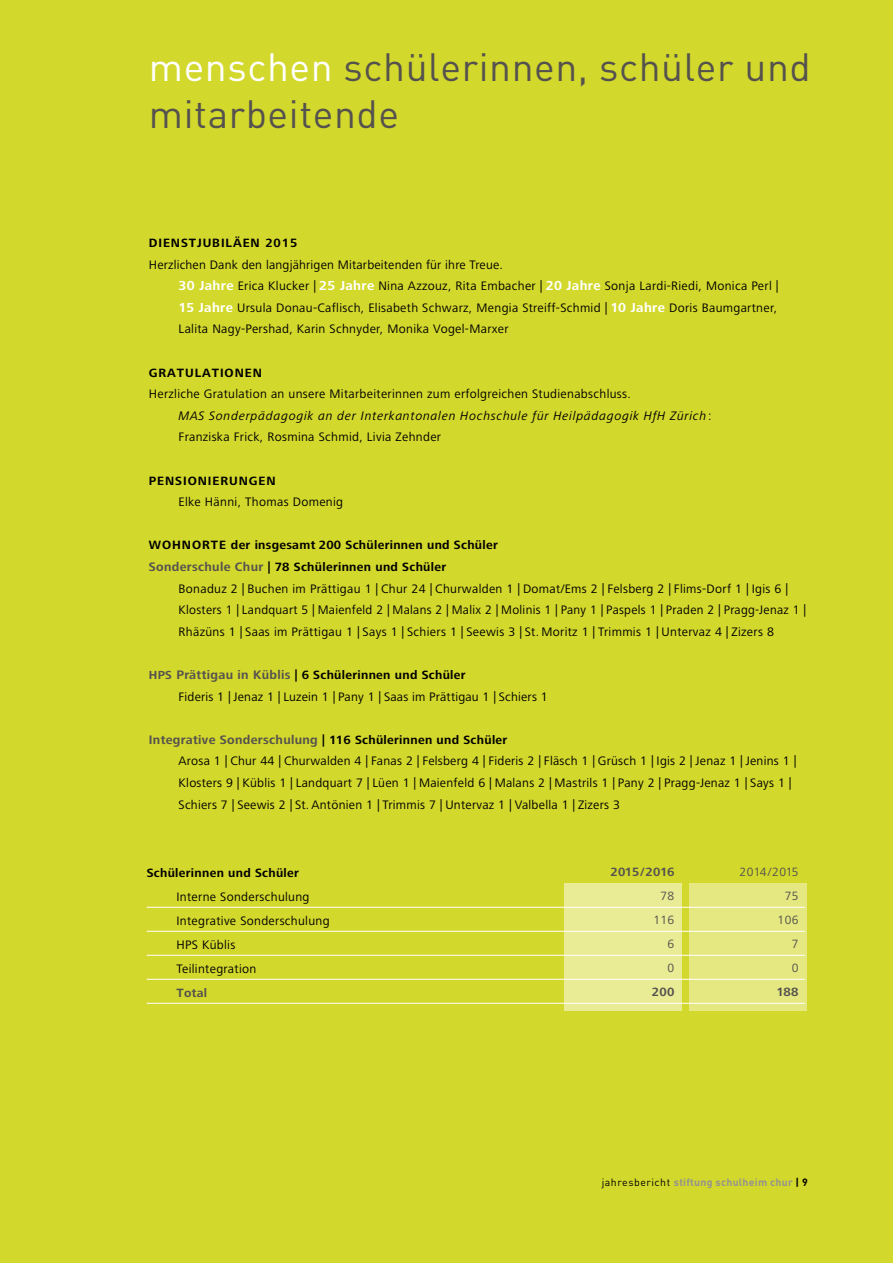
<style>
.page{position:relative;width:893px;height:1263px;background:#d3d82c}
.page>*{position:absolute;margin:0;border:0;box-sizing:border-box;transform-origin:0 0}
.t1{font:39px/46.8px "DINOT";letter-spacing:.015em;color:#55524e}
.t2{font:12.75px/21.6px "Frutiger Next LT";letter-spacing:.025em;color:#000}
.t3{font:700 12.45px/21.6px "Frutiger Next LT";letter-spacing:.025em;color:#000}
.t4{font:700 12.45px "Frutiger Next LT";letter-spacing:.075em;color:#000}
.t5{font:12.45px/24px "Frutiger Next LT";letter-spacing:.025em;color:#55524e;text-align:right}
.t6{font:700 12.45px "Frutiger Next LT";letter-spacing:.025em;color:#55524e}
.t7{font:700 12.45px "Frutiger Next LT";letter-spacing:-.025em;color:#55524e}
.t8{font:700 10.5px "DINOT";letter-spacing:.025em;color:#949290}
.s1{color:#fff}
.s2{font-weight:700;font-size:13.5px;color:#fff}
.s3{font-style:italic}
.s4{font-size:12.75px;color:#55524e}
.s5{font-size:12.15px;color:#55524e}
.s6{font-weight:400;color:#000}
.s7{color:#000}
</style>
<div class="page">
<div style="left:564px;top:883px;width:118px;height:128px;background:#e9eb95"></div>
<div style="left:689px;top:883px;width:118px;height:128px;background:#e5e880"></div>
<hr style="left:147px;top:907px;width:658px;height:1px;background:#fff">
<hr style="left:147px;top:931px;width:658px;height:1px;background:#fff">
<hr style="left:147px;top:955px;width:658px;height:1px;background:#fff">
<hr style="left:147px;top:979px;width:658px;height:1px;background:#fff">
<hr style="left:147px;top:1003px;width:658px;height:1px;background:#fff">
<h1 class="t1" style="left:149px;top:42px;width:663px"><span class="s1">menschen</span> schülerinnen, schüler und mitarbeitende</h1>
<p class="t4" style="left:149px;top:236px;width:150px">DIENSTJUBILÄEN 2015</p>
<p class="t2" style="left:179px;top:254px;width:601px;text-indent:-30px">Herzlichen Dank den langjährigen Mitarbeitenden für ihre Treue.<br><span class="s2">30 Jahre</span> Erica Klucker | <span class="s2">25 Jahre</span> Nina Azzouz, Rita Embacher | <span class="s2">20 Jahre</span> Sonja Lardi-Riedi, Monica Perl | <span class="s2">15 Jahre</span> Ursula Donau-Caflisch, Elisabeth Schwarz, Mengia Streiff-Schmid | <span class="s2">10 Jahre</span> Doris Baumgartner, Lalita Nagy-Pershad, Karin Schnyder, Monika Vogel-Marxer</p>
<p class="t4" style="left:149px;top:365px;width:115px">GRATULATIONEN</p>
<p class="t2" style="left:179px;top:383px;width:534px;text-indent:-30px">Herzliche Gratulation an unsere Mitarbeiterinnen zum erfolgreichen Studienabschluss.<br><span class="s3">MAS Sonderpädagogik an der Interkantonalen Hochschule für Heilpädagogik HfH Zürich</span>:<br>Franziska Frick, Rosmina Schmid, Livia Zehnder</p>
<p class="t4" style="left:149px;top:473px;width:128px">PENSIONIERUNGEN</p>
<p class="t2" style="left:179px;top:491px;width:166px">Elke Hänni, Thomas Domenig</p>
<p class="t3" style="left:149px;top:534px;width:351px">WOHNORTE der insgesamt 200 Schülerinnen und Schüler<br><span class="s4">Sonderschule Chur</span> | 78 Schülerinnen und Schüler</p>
<p class="t2" style="left:179px;top:578px;width:629px">Bonaduz 2 | Buchen im Prättigau 1 | Chur 24 | Churwalden 1 | Domat/Ems 2 | Felsberg 2 | Flims-Dorf 1 | Igis 6 |<br>Klosters 1 | Landquart 5 | Maienfeld 2 | Malans 2 | Malix 2 | Molinis 1 | Pany 1 | Paspels 1 | Praden 2 | Pragg-Jenaz 1 |<br>Rhäzüns 1 | Saas im Prättigau 1 | Says 1 | Schiers 1 | Seewis 3 | St. Moritz 1 | Trimmis 1 | Untervaz 4 | Zizers 8</p>
<p class="t3" style="left:149px;top:664px;width:318px"><span class="s5">HPS</span> <span class="s4">Prättigau in Küblis</span> | 6 Schülerinnen und Schüler</p>
<p class="t2" style="left:179px;top:686px;width:371px">Fideris 1 | Jenaz 1 | Luzein 1 | Pany 1 | Saas im Prättigau 1 | Schiers 1</p>
<p class="t3" style="left:149px;top:729px;width:360px"><span class="s4">Integrative Sonderschulung</span> | 116 Schülerinnen und Schüler</p>
<p class="t2" style="left:179px;top:750px;width:619px">Arosa 1 | Chur 44 | Churwalden 4 | Fanas 2 | Felsberg 4 | Fideris 2 | Fläsch 1 | Grüsch 1 | Igis 2 | Jenaz 1 | Jenins 1 |<br>Klosters 9 | Küblis 1 | Landquart 7 | Lüen 1 | Maienfeld 6 | Malans 2 | Mastrils 1 | Pany 2 | Pragg-Jenaz 1 | Says 1 |<br>Schiers 7 | Seewis 2 | St. Antönien 1 | Trimmis 7 | Untervaz 1 | Valbella 1 | Zizers 3</p>
<p class="t3" style="left:147px;top:862px;width:154px">Schülerinnen und Schüler</p>
<p class="t2" style="left:176px;top:885px;width:155px;line-height:24px">Interne Sonderschulung<br>Integrative Sonderschulung<br>HPS Küblis<br>Teilintegration</p>
<p class="t6" style="left:176px;top:986px;width:32px">Total</p>
<p class="t7" style="left:611px;top:865px;width:65px">2015/2016</p>
<p class="t5" style="left:653px;top:884px;width:22px">78<br>116<br>6<br>0</p>
<p class="t6" style="left:652px;top:985px;width:24px">200</p>
<p class="t5" style="left:740px;top:860px;width:60px">2014/2015<br>75<br>106<br>7<br>0</p>
<p class="t6" style="left:777px;top:985px;width:23px">188</p>
<p class="t8" style="left:602px;top:1175px;width:208px"><span class="s6">jahresbericht</span> stiftung schulheim chur <span class="s7">| 9</span></p>
</div>
